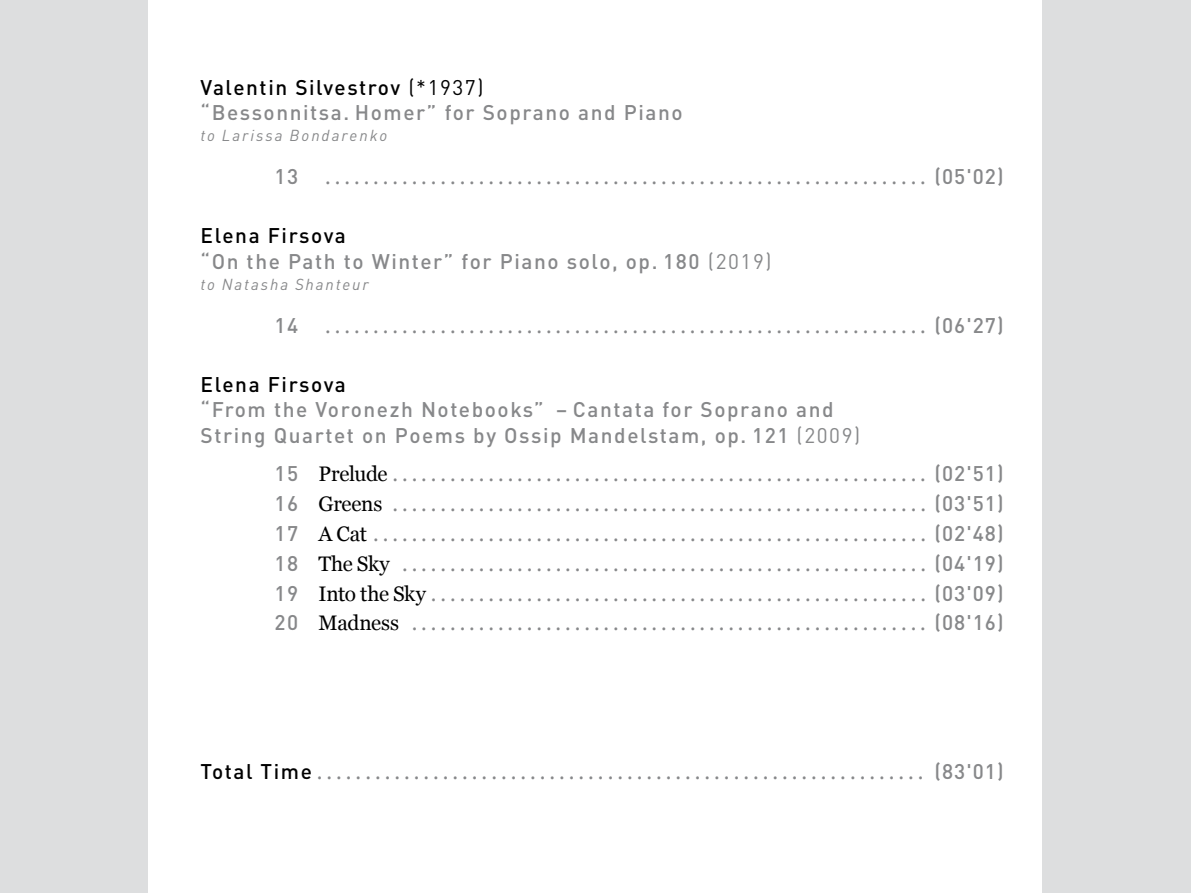
<style>
.page{position:relative;width:1191px;height:893px;background:#dddedf}
.page>*{position:absolute;margin:0;border:0;box-sizing:border-box;transform-origin:0 0}
.t1{font:21.15px "Georgia";color:#87888a}
.t2{font:21px/29.7px "Georgia";letter-spacing:-.02em;color:#87888a;text-align:justify}
.t3{font:500 21px/25.2px "DINOT";letter-spacing:.075em;color:#87888a}
.t4{font:500 21px "DINOT";letter-spacing:.075em;color:#000}
.t5{font:italic 15.75px "DINOT";letter-spacing:.125em;color:#87888a}
.s1{color:#000}
.s2{font-weight:400;color:#000}
.s3{font-family:"DINOT";font-weight:500}
.s4{font-weight:400}
.s5{font-family:"DINOT";font-weight:500;font-size:21px;color:#000}
.s6{font-family:"DINOT";font-weight:500;font-size:21px}
</style>
<div class="page">
<div style="left:149px;top:0;width:893px;height:893px;background:#fff"></div>
<p class="t3" style="left:200px;top:74px;width:484px"><span class="s1">Valentin Silvestrov</span> <span class="s2">(*1937)<br></span>“Bessonnitsa. Homer” for Soprano and Piano</p>
<p class="t5" style="left:200px;top:125px;width:188px">to Larissa Bondarenko</p>
<p class="t3" style="left:274px;top:163px;width:25px">13</p>
<p class="t2" style="left:325px;top:161px;width:680px">. . . . . . . . . . . . . . . . . . . . . . . . . . . . . . . . . . . . . . . . . . . . . . . . . . . . . . . . . . . . . . . <span class="s3">(05'02)</span></p>
<p class="t3" style="left:200px;top:223px;width:572px"><span class="s1">Elena Firsova<br></span>“On the Path to Winter” for Piano solo, op. 180 <span class="s4">(2019)</span></p>
<p class="t5" style="left:200px;top:274px;width:170px">to Natasha Shanteur</p>
<p class="t3" style="left:274px;top:312px;width:25px">14</p>
<p class="t2" style="left:325px;top:310px;width:680px">. . . . . . . . . . . . . . . . . . . . . . . . . . . . . . . . . . . . . . . . . . . . . . . . . . . . . . . . . . . . . . . <span class="s3">(06'27)</span></p>
<p class="t4" style="left:200px;top:371px;width:147px">Elena Firsova</p>
<p class="t3" style="left:200px;top:397px;width:661px">“From the Voronezh Notebooks” – Cantata for Soprano and<br>String Quartet on Poems by Ossip Mandelstam, op. 121 <span class="s4">(2009)</span></p>
<p class="t2" style="left:274px;top:458px;width:731px"><span class="s3">15</span> <span class="s1">Prelude</span> . . . . . . . . . . . . . . . . . . . . . . . . . . . . . . . . . . . . . . . . . . . . . . . . . . . . . . . . <span class="s3">(02'51)<br>16</span> <span class="s1">Greens</span> . . . . . . . . . . . . . . . . . . . . . . . . . . . . . . . . . . . . . . . . . . . . . . . . . . . . . . . . <span class="s3">(03'51)<br>17</span> <span class="s1">A Cat</span> . . . . . . . . . . . . . . . . . . . . . . . . . . . . . . . . . . . . . . . . . . . . . . . . . . . . . . . . . . <span class="s3">(02'48)<br>18</span> <span class="s1">The Sky</span> . . . . . . . . . . . . . . . . . . . . . . . . . . . . . . . . . . . . . . . . . . . . . . . . . . . . . . . <span class="s3">(04'19)<br>19</span> <span class="s1">Into the Sky</span> . . . . . . . . . . . . . . . . . . . . . . . . . . . . . . . . . . . . . . . . . . . . . . . . . . . . <span class="s3">(03'09)<br>20</span> <span class="s1">Madness</span> . . . . . . . . . . . . . . . . . . . . . . . . . . . . . . . . . . . . . . . . . . . . . . . . . . . . . . <span class="s3">(08'16)</span></p>
<p class="t1" style="left:200px;top:756px;width:804px"><span class="s5">Total Time</span> . . . . . . . . . . . . . . . . . . . . . . . . . . . . . . . . . . . . . . . . . . . . . . . . . . . . . . . . . . . . . . . <span class="s6">(83'01)</span></p>
</div>
